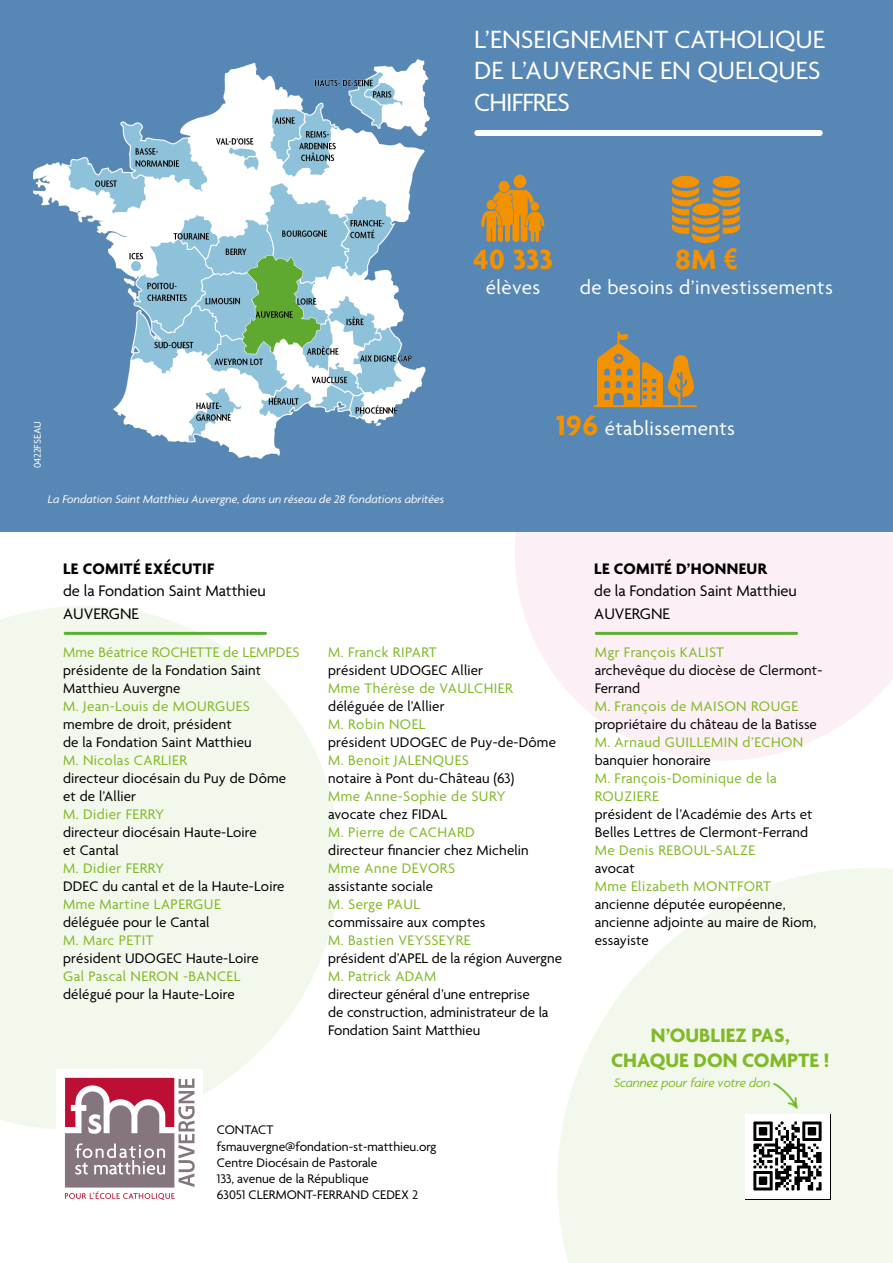
<style>
.page{position:relative;width:893px;height:1263px;background:#fff}
.page>*{position:absolute;margin:0;border:0;box-sizing:border-box;transform-origin:0 0}
.t1{font:700 30px "Agenda";letter-spacing:.005em;color:#f39200}
.t2{font:27px/31.5px "Agenda";color:#fff}
.t3{font:21px "Agenda";letter-spacing:.02em;color:#fff}
.t4{font:700 21px/25.2px "Agenda";color:#80ba27;text-align:center}
.t5{font:16.5px/22.5px "Agenda";color:#000}
.t6{font:700 16.5px "Agenda";letter-spacing:.02em;color:#000}
.t7{font:15px/18px "Agenda";letter-spacing:.01em;color:#000}
.t8{font:15px/18px "Agenda";letter-spacing:.03em;color:#80ba27}
.t9{font:15px "Agenda";letter-spacing:.01em;color:#80ba27}
.t10{font:13.5px/16.2px "Agenda";color:#000}
.t11{font:italic 13.5px "Agenda";letter-spacing:-.01em;color:#80ba27}
.t12{font:italic 12px "Agenda";color:#fff}
.t13{font:10.5px "Agenda";color:#fff}
.s1{font-family:"Arial Narrow";font-size:28.5px}
.s2{font-weight:700;font-size:30px;color:#f39200}
</style>
<div class="page">
<svg style="left:493px;top:531px;width:400px;height:229px;fill:#fceff6"></svg>
<svg style="left:557px;top:868px;width:336px;height:395px;fill:#f3f8ed"></svg>
<svg style="left:0;top:606px;width:340px;height:523px;fill:#f3f8ed"></svg>
<div style="left:0;top:0;width:893px;height:531px;background:#5787b4"></div>
<hr style="left:65px;top:632px;width:200px;height:3px;background:#5ab031">
<hr style="left:596px;top:632px;width:201px;height:3px;background:#5ab031">
<div style="left:477px;top:130px;width:343px;height:6px;background:#fff"></div>
<svg style="left:481px;top:175px;width:63px;height:67px"></svg>
<svg style="left:671px;top:176px;width:69px;height:67px"></svg>
<svg style="left:593px;top:331px;width:104px;height:76px"></svg>
<img style="left:57px;top:1070px;width:146px;height:130px">
<img style="left:34px;top:59px;width:395px;height:400px">
<svg style="left:746px;top:1114px;width:85px;height:85px"></svg>
<img style="left:746px;top:1114px;width:84px;height:84px">
<svg style="left:234px;top:663px;width:11px;height:11px"></svg>
<svg style="left:773px;top:1083px;width:25px;height:26px"></svg>
<h2 class="t2" style="left:474px;top:25px;width:352px">L’ENSEIGNEMENT CATHOLIQUE<br>DE L’AUVERGNE EN QUELQUES<br>CHIFFRES</h2>
<h1 class="t1" style="left:473px;top:243px;width:81px">40 333</h1>
<h3 class="t3" style="left:486px;top:276px;width:56px">élèves</h3>
<h1 class="t1" style="left:675px;top:243px;width:64px">8M <span class="s1">€</span></h1>
<h3 class="t3" style="left:580px;top:276px;width:255px">de besoins d’investissements</h3>
<p class="t13" style="left:32px;top:468px;width:49px;rotate:-90deg">0422FSEAU</p>
<p class="t12" style="left:48px;top:492px;width:398px">La Fondation Saint Matthieu Auvergne, dans un réseau de 28 fondations abritées</p>
<p class="t6" style="left:63px;top:560px;width:152px">LE COMITÉ EXÉCUTIF</p>
<p class="t5" style="left:63px;top:581px;width:204px">de la Fondation Saint Matthieu<br>AUVERGNE</p>
<h3 class="t3" style="left:556px;top:417px;width:180px"><span class="s2">196</span> établissements</h3>
<p class="t6" style="left:594px;top:560px;width:174px">LE COMITÉ D’HONNEUR</p>
<p class="t5" style="left:594px;top:581px;width:204px">de la Fondation Saint Matthieu<br>AUVERGNE</p>
<p class="t9" style="left:63px;top:644px;width:238px">Mme Béatrice ROCHETTE de LEMPDES</p>
<p class="t7" style="left:63px;top:662px;width:200px">présidente de la Fondation Saint<br>Matthieu Auvergne</p>
<p class="t8" style="left:63px;top:698px;width:188px">M. Jean-Louis de MOURGUES</p>
<p class="t7" style="left:63px;top:716px;width:190px">membre de droit, président<br>de la Fondation Saint Matthieu</p>
<p class="t8" style="left:63px;top:752px;width:125px">M. Nicolas CARLIER</p>
<p class="t7" style="left:63px;top:770px;width:225px">directeur diocésain du Puy de Dôme et de l’Allier</p>
<p class="t8" style="left:63px;top:806px;width:103px">M. Didier FERRY</p>
<p class="t7" style="left:63px;top:824px;width:195px">directeur diocésain Haute-Loire et Cantal</p>
<p class="t8" style="left:63px;top:860px;width:103px">M. Didier FERRY</p>
<p class="t7" style="left:63px;top:878px;width:223px">DDEC du cantal et de la Haute-Loire</p>
<p class="t8" style="left:63px;top:896px;width:159px">Mme Martine LAPERGUE</p>
<p class="t7" style="left:63px;top:914px;width:148px">déléguée pour le Cantal</p>
<p class="t8" style="left:63px;top:932px;width:92px">M. Marc PETIT</p>
<p class="t7" style="left:63px;top:950px;width:197px">président UDOGEC Haute-Loire</p>
<p class="t8" style="left:63px;top:968px;width:179px">Gal Pascal NERON -BANCEL</p>
<p class="t7" style="left:63px;top:986px;width:173px">délégué pour la Haute-Loire</p>
<p class="t8" style="left:328px;top:644px;width:110px">M. Franck RIPART</p>
<p class="t7" style="left:328px;top:662px;width:156px">président UDOGEC Allier</p>
<p class="t8" style="left:328px;top:680px;width:186px">Mme Thérèse de VAULCHIER</p>
<p class="t7" style="left:328px;top:698px;width:118px">déléguée de l’Allier</p>
<p class="t8" style="left:328px;top:716px;width:99px">M. Robin NOEL</p>
<p class="t7" style="left:328px;top:734px;width:229px">président UDOGEC de Puy-de-Dôme</p>
<p class="t8" style="left:328px;top:752px;width:142px">M. Benoit JALENQUES</p>
<p class="t7" style="left:328px;top:770px;width:188px">notaire à Pont du-Château (63)</p>
<p class="t8" style="left:328px;top:788px;width:179px">Mme Anne-Sophie de SURY</p>
<p class="t7" style="left:328px;top:806px;width:121px">avocate chez FIDAL</p>
<p class="t8" style="left:328px;top:824px;width:148px">M. Pierre de CACHARD</p>
<p class="t7" style="left:328px;top:842px;width:202px">directeur financier chez Michelin</p>
<p class="t8" style="left:328px;top:860px;width:128px">Mme Anne DEVORS</p>
<p class="t7" style="left:328px;top:878px;width:106px">assistante sociale</p>
<p class="t8" style="left:328px;top:896px;width:94px">M. Serge PAUL</p>
<p class="t7" style="left:328px;top:914px;width:159px">commissaire aux comptes</p>
<p class="t8" style="left:328px;top:932px;width:144px">M. Bastien VEYSSEYRE</p>
<p class="t7" style="left:328px;top:950px;width:235px">président d’APEL de la région Auvergne</p>
<p class="t8" style="left:328px;top:968px;width:110px">M. Patrick ADAM</p>
<p class="t7" style="left:328px;top:986px;width:222px">directeur général d’une entreprise de construction, administrateur de la<br>Fondation Saint Matthieu</p>
<p class="t10" style="left:217px;top:1123px;width:221px">CONTACT fsmauvergne@fondation-st-matthieu.org<br>Centre Diocésain de Pastorale<br>133, avenue de la République<br>63051 CLERMONT-FERRAND CEDEX 2</p>
<p class="t8" style="left:595px;top:644px;width:131px">Mgr François KALIST</p>
<p class="t7" style="left:595px;top:662px;width:229px">archevêque du diocèse de Clermont-<br>Ferrand</p>
<p class="t8" style="left:595px;top:698px;width:205px">M. François de MAISON ROUGE</p>
<p class="t7" style="left:595px;top:716px;width:224px">propriétaire du château de la Batisse</p>
<p class="t8" style="left:595px;top:734px;width:210px">M. Arnaud GUILLEMIN d’ECHON</p>
<p class="t7" style="left:595px;top:752px;width:118px">banquier honoraire</p>
<p class="t8" style="left:595px;top:770px;width:184px">M. François-Dominique de la<br>ROUZIERE</p>
<p class="t7" style="left:595px;top:806px;width:219px">président de l’Académie des Arts et<br>Belles Lettres de Clermont-Ferrand</p>
<p class="t8" style="left:595px;top:842px;width:162px">Me Denis REBOUL-SALZE</p>
<p class="t7" style="left:595px;top:860px;width:42px">avocat</p>
<p class="t8" style="left:595px;top:878px;width:178px">Mme Elizabeth MONTFORT</p>
<p class="t7" style="left:595px;top:896px;width:223px">ancienne députée européenne, ancienne adjointe au maire de Riom, essayiste</p>
<h3 class="t4" style="left:611px;top:1023px;width:220px">N’OUBLIEZ PAS,<br>CHAQUE DON COMPTE !</h3>
<p class="t11" style="left:614px;top:1074px;width:158px">Scannez pour faire votre don</p>
</div>
